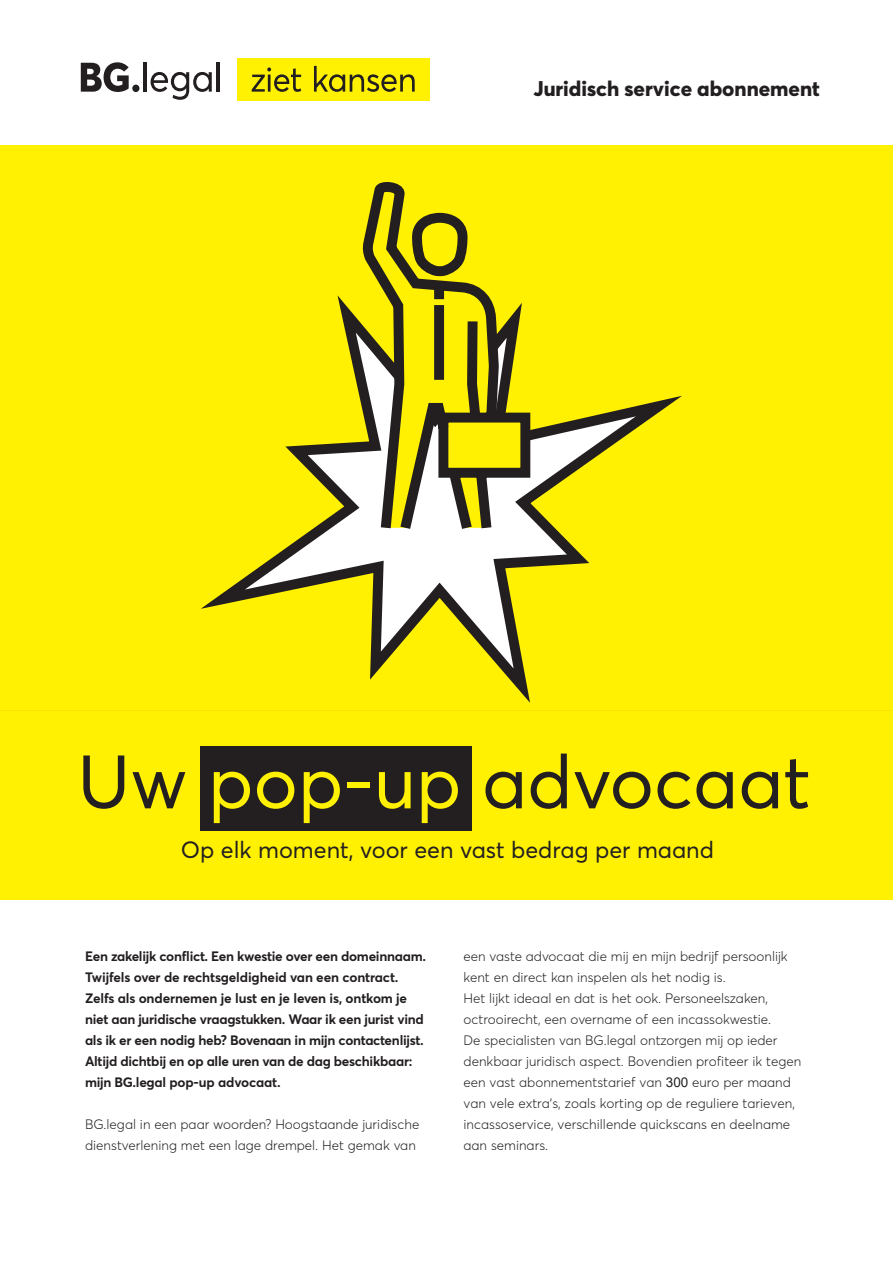
<style>
.page{position:relative;width:893px;height:1263px;background:#fff}
.page>*{position:absolute;margin:0;border:0;box-sizing:border-box;transform-origin:0 0}
.t1{font:110.7px "Averta";color:#231f20}
.t2{font:74.4px "Averta";color:#231f20}
.t3{font:23.4px "Averta";color:#231f20}
.t4{font:800 21px "Averta";color:#231f20}
.t5{font:300 13.5px/21px "Averta";color:#231f20}
.t6{font:700 13.5px/21px "Averta";letter-spacing:-.02em;color:#231f20}
.s1{color:#fff101}
.s2{font-family:"Arial";font-weight:400;color:#21211f}
</style>
<div class="page">
<div style="left:0;top:710px;width:893px;height:162px;background:#fff101"></div>
<div style="left:200px;top:747px;width:272px;height:84px;background:#231f20"></div>
<div style="left:237px;top:58px;width:192px;height:43px;background:#fff101"></div>
<svg style="left:81px;top:62px;width:48px;height:30px"></svg>
<div style="left:132px;top:85px;width:7px;height:7px;background:#231f20;border-radius:50%"></div>
<hr style="left:143px;top:62px;width:3px;height:30px;background:#231f20">
<svg style="left:151px;top:72px;width:61px;height:28px"></svg>
<hr style="left:217px;top:62px;width:3px;height:30px;background:#231f20">
<svg style="left:252px;top:67px;width:49px;height:25px"></svg>
<svg style="left:314px;top:66px;width:101px;height:26px"></svg>
<div style="left:0;top:145px;width:893px;height:565px;background:#fff101"></div>
<svg style="left:179px;top:295px;width:526px;height:416px"></svg>
<svg style="left:361px;top:185px;width:174px;height:355px"></svg>
<div style="left:0;top:872px;width:893px;height:28px;background:#fff101"></div>
<h3 class="t4" style="left:533px;top:75px;width:288px">Juridisch service abonnement</h3>
<h1 class="t1" style="left:14px;top:707px;width:847px">Uw <span class="s1">pop-up</span> jurist</h1>
<h2 class="t2" style="left:77px;top:735px;width:735px">Uw <span class="s1">pop-up</span> advocaat</h2>
<h3 class="t3" style="left:181px;top:835px;width:535px">Op elk moment, voor een vast bedrag per maand</h3>
<p class="t6" style="left:85px;top:945px;width:343px">Een zakelijk conflict. Een kwestie over een domeinnaam.<br>Twijfels over de rechtsgeldigheid van een contract.<br>Zelfs als ondernemen je lust en je leven is, ontkom je niet aan juridische vraagstukken. Waar ik een jurist vind als ik er een nodig heb? Bovenaan in mijn contactenlijst.<br>Altijd dichtbij en op alle uren van de dag beschikbaar: mijn BG.legal pop-up advocaat.</p>
<p class="t5" style="left:85px;top:1113px;width:336px">BG.legal in een paar woorden? Hoogstaande juridische dienstverlening met een lage drempel. Het gemak van</p>
<p class="t5" style="left:463px;top:945px;width:339px">een vaste advocaat die mij en mijn bedrijf persoonlijk kent en direct kan inspelen als het nodig is.<br>Het lijkt ideaal en dat is het ook. Personeelszaken, octrooirecht, een overname of een incassokwestie.<br>De specialisten van BG.legal ontzorgen mij op ieder denkbaar juridisch aspect. Bovendien profiteer ik tegen een vast abonnementstarief van <span class="s2">300</span> euro per maand van vele extra’s, zoals korting op de reguliere tarieven, incassoservice, verschillende quickscans en deelname aan seminars.</p>
</div>
